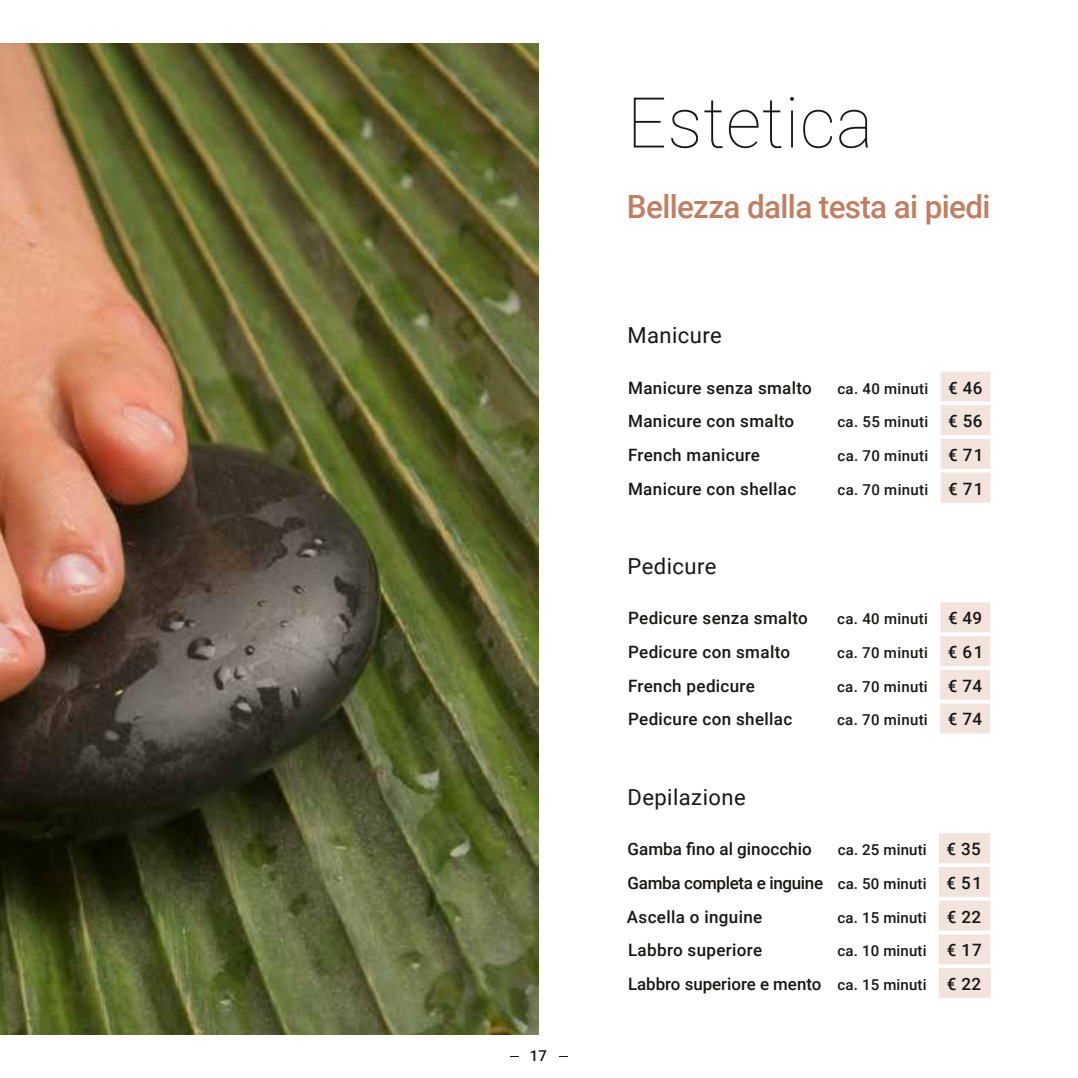
<style>
.page{position:relative;width:1078px;height:1078px;background:#fff}
.page>*{position:absolute;margin:0;border:0;box-sizing:border-box;transform-origin:0 0}
.t1{font:100 70px "Roboto";letter-spacing:.01em;color:#181716}
.t2{font:500 32px "Roboto";letter-spacing:-.02em;color:#c17e61}
.t3{font:22px "Roboto";letter-spacing:.02em;color:#181716}
.t4{font:500 17px "Roboto";letter-spacing:.02em;color:#181716}
.t5{font:500 17px "Roboto";color:#181716}
.t6{font:500 17px/33.6px "Roboto";letter-spacing:-.02em;color:#181716}
.t7{font:500 15px "Roboto";letter-spacing:.02em;color:#181716}
.s1{font-size:17px}
.s2{font-size:15px}
</style>
<div class="page">
<img style="left:0;top:44px;width:539px;height:989px">
<div style="left:940px;top:371px;width:50px;height:30px;background:#f2e4dc"></div>
<div style="left:940px;top:405px;width:50px;height:30px;background:#f2e4dc"></div>
<div style="left:940px;top:439px;width:50px;height:30px;background:#f2e4dc"></div>
<div style="left:940px;top:472px;width:50px;height:30px;background:#f2e4dc"></div>
<div style="left:940px;top:602px;width:50px;height:30px;background:#f2e4dc"></div>
<div style="left:940px;top:636px;width:49px;height:30px;background:#f2e4dc"></div>
<div style="left:940px;top:669px;width:49px;height:30px;background:#f2e4dc"></div>
<div style="left:940px;top:703px;width:49px;height:30px;background:#f2e4dc"></div>
<div style="left:938px;top:833px;width:51px;height:30px;background:#f2e4dc"></div>
<div style="left:938px;top:866px;width:51px;height:30px;background:#f2e4dc"></div>
<div style="left:938px;top:900px;width:52px;height:30px;background:#f2e4dc"></div>
<div style="left:938px;top:934px;width:52px;height:30px;background:#f2e4dc"></div>
<div style="left:938px;top:967px;width:52px;height:30px;background:#f2e4dc"></div>
<p class="t7" style="left:529px;top:1045px;width:19px">17</p>
<h1 class="t1" style="left:626px;top:73px;width:247px">Estetica</h1>
<h2 class="t2" style="left:626px;top:184px;width:365px">Bellezza dalla testa ai piedi</h2>
<h3 class="t3" style="left:627px;top:319px;width:96px">Manicure</h3>
<p class="t4" style="left:628px;top:375px;width:185px">Manicure senza smalto</p>
<p class="t7" style="left:837px;top:377px;width:146px">ca. 40 minuti <span class="s1">€ 46</span></p>
<p class="t4" style="left:628px;top:409px;width:167px">Manicure con smalto</p>
<p class="t7" style="left:837px;top:411px;width:146px">ca. 55 minuti <span class="s1">€ 56</span></p>
<p class="t4" style="left:628px;top:443px;width:133px">French manicure</p>
<p class="t7" style="left:837px;top:445px;width:147px">ca. 70 minuti <span class="s1">€ 71</span></p>
<p class="t4" style="left:628px;top:476px;width:170px">Manicure con shellac</p>
<p class="t7" style="left:837px;top:478px;width:147px">ca. 70 minuti <span class="s1">€ 71</span></p>
<h3 class="t3" style="left:627px;top:550px;width:90px">Pedicure</h3>
<p class="t4" style="left:628px;top:606px;width:181px">Pedicure senza smalto</p>
<p class="t7" style="left:837px;top:608px;width:146px">ca. 40 minuti <span class="s1">€ 49</span></p>
<p class="t4" style="left:628px;top:640px;width:163px">Pedicure con smalto</p>
<p class="t7" style="left:837px;top:642px;width:148px">ca. 70 minuti <span class="s1">€ 61</span></p>
<p class="t4" style="left:628px;top:673px;width:128px">French pedicure</p>
<p class="t7" style="left:836px;top:675px;width:146px">ca. 70 minuti <span class="s1">€ 74</span></p>
<p class="t4" style="left:628px;top:707px;width:166px">Pedicure con shellac</p>
<p class="t7" style="left:836px;top:709px;width:146px">ca. 70 minuti <span class="s1">€ 74</span></p>
<h3 class="t3" style="left:627px;top:781px;width:120px">Depilazione</h3>
<p class="t5" style="left:627px;top:837px;width:185px">Gamba fino al ginocchio</p>
<p class="t7" style="left:837px;top:839px;width:144px">ca. 25 minuti <span class="s1">€ 35</span></p>
<p class="t6" style="left:626px;top:865px;width:356px">Gamba completa e inguine <span class="s2">ca. 50 minuti</span> € 51<br>Ascella o inguine</p>
<p class="t7" style="left:837px;top:906px;width:145px">ca. 15 minuti <span class="s1">€ 22</span></p>
<p class="t4" style="left:628px;top:938px;width:136px">Labbro superiore</p>
<p class="t7" style="left:837px;top:940px;width:145px">ca. 10 minuti <span class="s1">€ 17</span></p>
<p class="t5" style="left:628px;top:971px;width:354px">Labbro superiore e mento <span class="s2">ca. 15 minuti</span> € 22</p>
</div>
